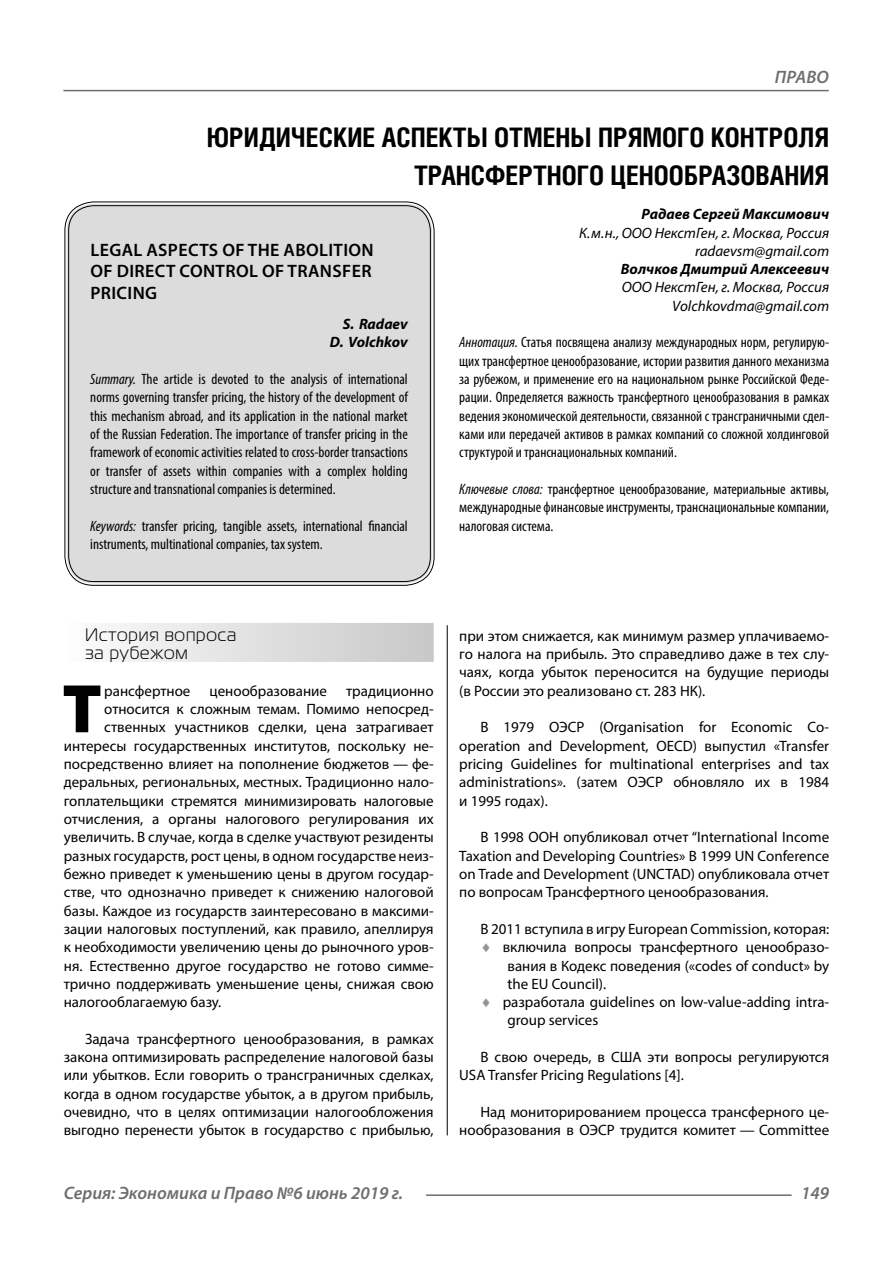
<style>
.page{position:relative;width:893px;height:1263px;background:#fff}
.page>*{position:absolute;margin:0;border:0;box-sizing:border-box;transform-origin:0 0}
.Bukvica{font:900 69.3px "Myriad Pro";color:#000}
.Header{font:700 27px/37.5px "Helios Cond";color:#000;text-align:right}
.Header-eng{font:600 18px/21.6px "Myriad Pro";letter-spacing:.02em;color:#000;text-align:justify}
.t1{font:italic 600 18px "Myriad Pro";color:#6e6e6e}
.Subheader_2lines{font:18px/18.3px "Magistral C";letter-spacing:.05em;color:#000}
.Normal{font:15px/18.3px "Myriad Pro";color:#000;text-align:justify}
.Bukvica-2{font:15px "Myriad Pro";color:#000}
.Annotation-rus{font:condensed 15px/18.3px "Myriad Pro";color:#000;text-align:justify}
.Annotation-eng{font:condensed 15px/18.3px "Myriad Pro";color:#000;text-align:justify}
.Author-doc{font:italic 15px "Myriad Pro";color:#000}
.Author{font:italic 700 15px "Myriad Pro";color:#000}
.Author-email{font:italic 15px "Myriad Pro";color:#000}
.Author-eng{font:italic 700 15px "Myriad Pro";color:#000}
.s1{font-style:italic}
.s2{color:#949494}
</style>
<div class="page">
<hr style="left:447px;top:128px;width:1px;height:1007px;background:#000">
<div style="left:43px;top:0;width:786px;height:625px;background:#fff"></div>
<div style="left:64px;top:623px;width:370px;height:39px;background:linear-gradient(to right,#fcfcfc,#c8c8c8)"></div>
<div style="left:67px;top:204px;width:365px;height:379px;background:#dcdcdc;border-radius:27px"></div>
<hr style="left:63px;top:90px;width:766px;height:1px;background:#6e6e6e">
<hr style="left:426px;top:1194px;width:366px;height:2px;background:#6e6e6e">
<p class="t1" style="left:775px;top:66px;width:24px">Право</p>
<p class="Header" style="left:207px;top:118px;width:624px">ЮРИДИЧЕСКИЕ АСПЕКТЫ ОТМЕНЫ ПРЯМОГО КОНТРОЛЯ<br>ТРАНСФЕРТНОГО ЦЕНООБРАЗОВАНИЯ</p>
<p class="Author" style="left:641px;top:204px;width:189px">Радаев Сергей Максимович</p>
<p class="Author-doc" style="left:579px;top:223px;width:251px">К.м.н., ООО НекстГен, г. Москва, Россия</p>
<p class="Author-email" style="left:695px;top:242px;width:135px">radaevsm@gmail.com</p>
<p class="Author" style="left:621px;top:259px;width:210px">Волчков Дмитрий Алексеевич</p>
<p class="Author-doc" style="left:622px;top:278px;width:209px">ООО НекстГен, г. Москва, Россия</p>
<p class="Author-email" style="left:672px;top:296px;width:158px">Volchkovdma@gmail.com</p>
<p class="Annotation-rus" style="left:459px;top:333px;width:371px"><span class="s1">Аннотация.</span> Статья посвящена анализу международных норм, регулирую&shy;щих трансфертное ценообразование, истории развития данного механизма за рубежом, и применение его на национальном рынке Российской Феде&shy;рации. Определяется важность трансфертного ценообразования в рамках ведения экономической деятельности, связанной с трансграничными сдел&shy;ками или передачей активов в рамках компаний со сложной холдинговой структурой и транснациональных компаний.</p>
<p class="Annotation-rus" style="left:459px;top:480px;width:371px"><span class="s1">Ключевые слова:</span> трансфертное ценообразование, материальные активы, международные финансовые инструменты, транснациональные компании, налоговая система.</p>
<p class="Header-eng" style="left:90px;top:239px;width:285px">LEGAL ASPECTS OF THE ABOLITION OF DIRECT CONTROL OF TRANSFER PRICING</p>
<p class="Author-eng" style="left:343px;top:314px;width:66px">S. Radaev</p>
<p class="Author-eng" style="left:330px;top:333px;width:79px">D. Volchkov</p>
<p class="Annotation-eng" style="left:90px;top:370px;width:319px"><span class="s1">Summary.</span> The article is devoted to the analysis of international norms governing transfer pricing, the history of the development of this mechanism abroad, and its application in the national market of the Russian Federation. The importance of transfer pricing in the framework of economic activities related to cross-border transactions or transfer of assets within companies with a complex holding structure and transnational companies is determined.</p>
<p class="Annotation-eng" style="left:90px;top:516px;width:319px"><span class="s1">Keywords:</span> transfer pricing, tangible assets, international financial instruments, multinational companies, tax system.</p>
<p class="Subheader_2lines" style="left:85px;top:625px;width:153px">История вопроса за рубежом</p>
<p class="Bukvica" style="left:62px;top:663px;width:41px">Т</p>
<p class="Bukvica-2" style="left:104px;top:681px;width:88px">рансфертное</p>
<p class="Bukvica-2" style="left:210px;top:681px;width:119px">ценообразование</p>
<p class="Bukvica-2" style="left:346px;top:681px;width:89px">традиционно</p>
<p class="Bukvica-2" style="left:104px;top:700px;width:331px">относится к сложным темам. Помимо непосред-</p>
<p class="Bukvica-2" style="left:104px;top:718px;width:331px">ственных участников сделки, цена затрагивает</p>
<p class="Bukvica-2" style="left:64px;top:736px;width:371px">интересы государственных институтов, поскольку не-</p>
<p class="Bukvica-2" style="left:64px;top:755px;width:371px">посредственно влияет на пополнение бюджетов — фе-</p>
<p class="Bukvica-2" style="left:64px;top:773px;width:371px">деральных, региональных, местных. Традиционно нало-</p>
<p class="Bukvica-2" style="left:64px;top:791px;width:371px">гоплательщики стремятся минимизировать налоговые</p>
<p class="Bukvica-2" style="left:64px;top:810px;width:371px">отчисления, а органы налогового регулирования их</p>
<p class="Bukvica-2" style="left:64px;top:828px;width:371px">увеличить. В случае, когда в сделке участвуют резиденты</p>
<p class="Bukvica-2" style="left:64px;top:846px;width:371px">разных государств, рост цены, в одном государстве неиз-</p>
<p class="Bukvica-2" style="left:64px;top:864px;width:371px">бежно приведет к уменьшению цены в другом государ-</p>
<p class="Bukvica-2" style="left:64px;top:883px;width:371px">стве, что однозначно приведет к снижению налоговой</p>
<p class="Bukvica-2" style="left:64px;top:901px;width:371px">базы. Каждое из государств заинтересовано в максими-</p>
<p class="Bukvica-2" style="left:64px;top:919px;width:371px">зации налоговых поступлений, как правило, апеллируя</p>
<p class="Bukvica-2" style="left:64px;top:938px;width:371px">к необходимости увеличению цены до рыночного уров-</p>
<p class="Bukvica-2" style="left:64px;top:956px;width:371px">ня. Естественно другое государство не готово симме-</p>
<p class="Bukvica-2" style="left:64px;top:974px;width:371px">трично поддерживать уменьшение цены, снижая свою</p>
<p class="Bukvica-2" style="left:64px;top:993px;width:159px">налогооблагаемую базу.</p>
<p class="Normal" style="left:64px;top:1029px;width:371px;text-indent:21px">Задача трансфертного ценообразования, в рамках закона оптимизировать распределение налоговой базы или убытков. Если говорить о трансграничных сделках, когда в одном государстве убыток, а в другом прибыль, очевидно, что в целях оптимизации налогообложения выгодно перенести убыток в государство с прибылью,</p>
<p class="Normal" style="left:459px;top:626px;width:371px">при этом снижается, как минимум размер уплачиваемо&shy;го налога на прибыль. Это справедливо даже в тех слу&shy;чаях, когда убыток переносится на будущие периоды (в России это реализовано ст. 283 НК).</p>
<p class="Normal" style="left:459px;top:718px;width:371px;text-indent:21px">В 1979 ОЭСР (Organisation for Economic Co&shy;operation and Development, OECD) выпустил «Transfer pricing Guidelines for multinational enterprises and tax administrations». (затем ОЭСР обновляло их в 1984 и 1995 годах).</p>
<p class="Normal" style="left:459px;top:828px;width:371px;text-indent:21px">В 1998 ООН опубликовал отчет “International Income Taxation and Developing Countries» В 1999 UN Conference on Trade and Development (UNCTAD) опубликовала отчет по вопросам Трансфертного ценообразования.</p>
<p class="Normal" style="left:480px;top:919px;width:350px">В 2011 вступила в игру European Commission, которая:</p>
<p class="Normal" style="left:507px;top:938px;width:323px;text-indent:-27px"><span class="s2">♦</span> включила вопросы трансфертного ценообразо&shy;вания в Кодекс поведения («codes of conduct» by the EU Council).</p>
<p class="Normal" style="left:507px;top:993px;width:323px;text-indent:-27px"><span class="s2">♦</span> разработала guidelines on low-value-adding intra&shy;group services</p>
<p class="Normal" style="left:459px;top:1048px;width:371px;text-indent:21px">В свою очередь, в США эти вопросы регулируются<br>USA Transfer Pricing Regulations [4].</p>
<p class="Normal" style="left:459px;top:1103px;width:371px;text-align:right">Над мониторированием процесса трансферного це&shy;нообразования в ОЭСР трудится комитет — Committee</p>
<p class="t1" style="left:64px;top:1182px;width:341px">Серия: Экономика и Право №6 июнь 2019 г.</p>
<p class="t1" style="left:801px;top:1182px;width:30px">149</p>
</div>
